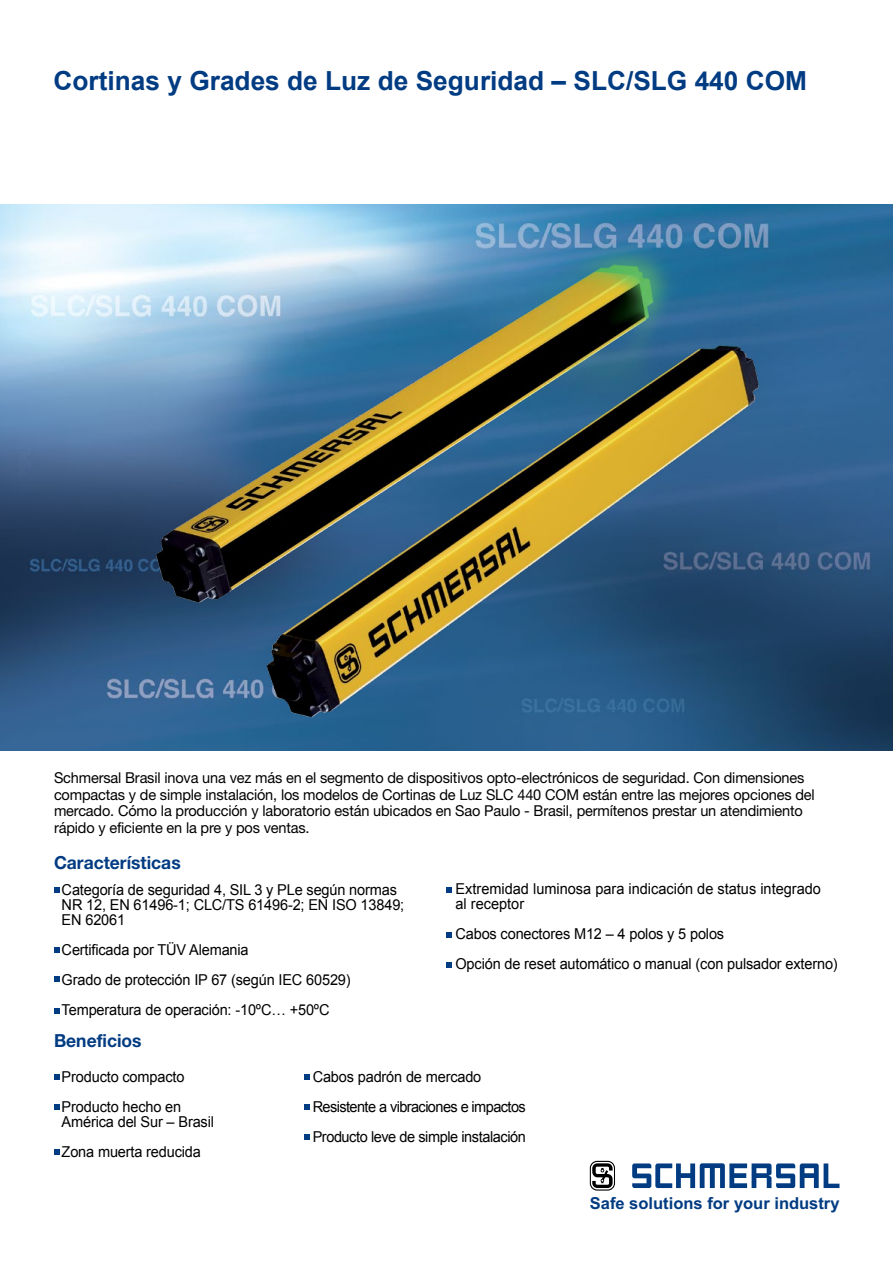
<style>
.page{position:relative;width:893px;height:1263px;background:#fff}
.page>*{position:absolute;margin:0;border:0;box-sizing:border-box;transform-origin:0 0}
.t1{font:700 26.25px "Arial";color:#013b82}
.t2{font:700 18px "Helvetica Neue LT Std";color:#013b82}
.t3{font:700 16.5px "Arial";color:#013b82}
.t4{font:15px/30px "Arial";letter-spacing:-.01em;color:#000}
.t5{font:15px/16.5px "Helvetica Neue LT Std";letter-spacing:-.01em;color:#000}
.t6{font:15px/30px "Arial";letter-spacing:-.03em;color:#000}
</style>
<div class="page">
<img style="left:0;top:204px;width:893px;height:546px">
<svg style="left:590px;top:1161px;width:25px;height:29px"></svg>
<svg style="left:632px;top:1163px;width:207px;height:25px"></svg>
<svg style="left:54px;top:888px;width:5px;height:5px"></svg>
<svg style="left:54px;top:947px;width:5px;height:6px"></svg>
<svg style="left:54px;top:1074px;width:5px;height:5px"></svg>
<svg style="left:305px;top:1074px;width:5px;height:5px"></svg>
<svg style="left:54px;top:1104px;width:5px;height:6px"></svg>
<svg style="left:305px;top:1104px;width:5px;height:6px"></svg>
<svg style="left:54px;top:1149px;width:5px;height:5px"></svg>
<svg style="left:305px;top:1134px;width:5px;height:5px"></svg>
<svg style="left:54px;top:976px;width:5px;height:5px"></svg>
<svg style="left:54px;top:1008px;width:5px;height:5px"></svg>
<svg style="left:446px;top:887px;width:5px;height:5px"></svg>
<svg style="left:446px;top:932px;width:5px;height:5px"></svg>
<svg style="left:446px;top:962px;width:5px;height:5px"></svg>
<img style="left:130px;top:237px;width:651px;height:497px">
<h1 class="t1" style="left:54px;top:63px;width:755px">Cortinas y Grades de Luz de Seguridad – SLC/SLG 440 COM</h1>
<p class="t5" style="left:54px;top:769px;width:762px">Schmersal Brasil inova una vez más en el segmento de dispositivos opto-electrónicos de seguridad. Con dimensiones compactas y de simple instalación, los modelos de Cortinas de Luz SLC 440 COM están entre las mejores opciones del mercado. Cómo la producción y laboratorio están ubicados en Sao Paulo - Brasil, permítenos prestar un atendimiento rápido y eficiente en la pre y pos ventas.</p>
<p class="t2" style="left:54px;top:851px;width:128px">Características</p>
<p class="t4" style="left:62px;top:882px;width:344px;line-height:15px">Categoría de seguridad 4, SIL 3 y PLe según normas<br>NR 12, EN 61496-1; CLC/TS 61496-2; EN ISO 13849;<br>EN 62061</p>
<p class="t4" style="left:62px;top:935px;width:291px">Certificada por TÜV Alemania<br>Grado de protección IP 67 (según IEC 60529)<br>Temperatura de operación: -10ºC… +50ºC</p>
<p class="t2" style="left:54px;top:1030px;width:89px">Beneficios</p>
<p class="t4" style="left:455px;top:882px;width:367px;line-height:15px">Extremidad luminosa para indicación de status integrado al receptor</p>
<p class="t4" style="left:455px;top:919px;width:384px">Cabos conectores M12 – 4 polos y 5 polos<br>Opción de reset automático o manual (con pulsador externo)</p>
<p class="t4" style="left:62px;top:1061px;width:124px">Producto compacto<br>Producto hecho en</p>
<p class="t4" style="left:62px;top:1106px;width:154px">América del Sur – Brasil<br>Zona muerta reducida</p>
<p class="t6" style="left:313px;top:1061px;width:215px">Cabos padrón de mercado<br>Resistente a vibraciones e impactos<br>Producto leve de simple instalación</p>
<p class="t3" style="left:590px;top:1192px;width:251px">Safe solutions for your industry</p>
</div>
